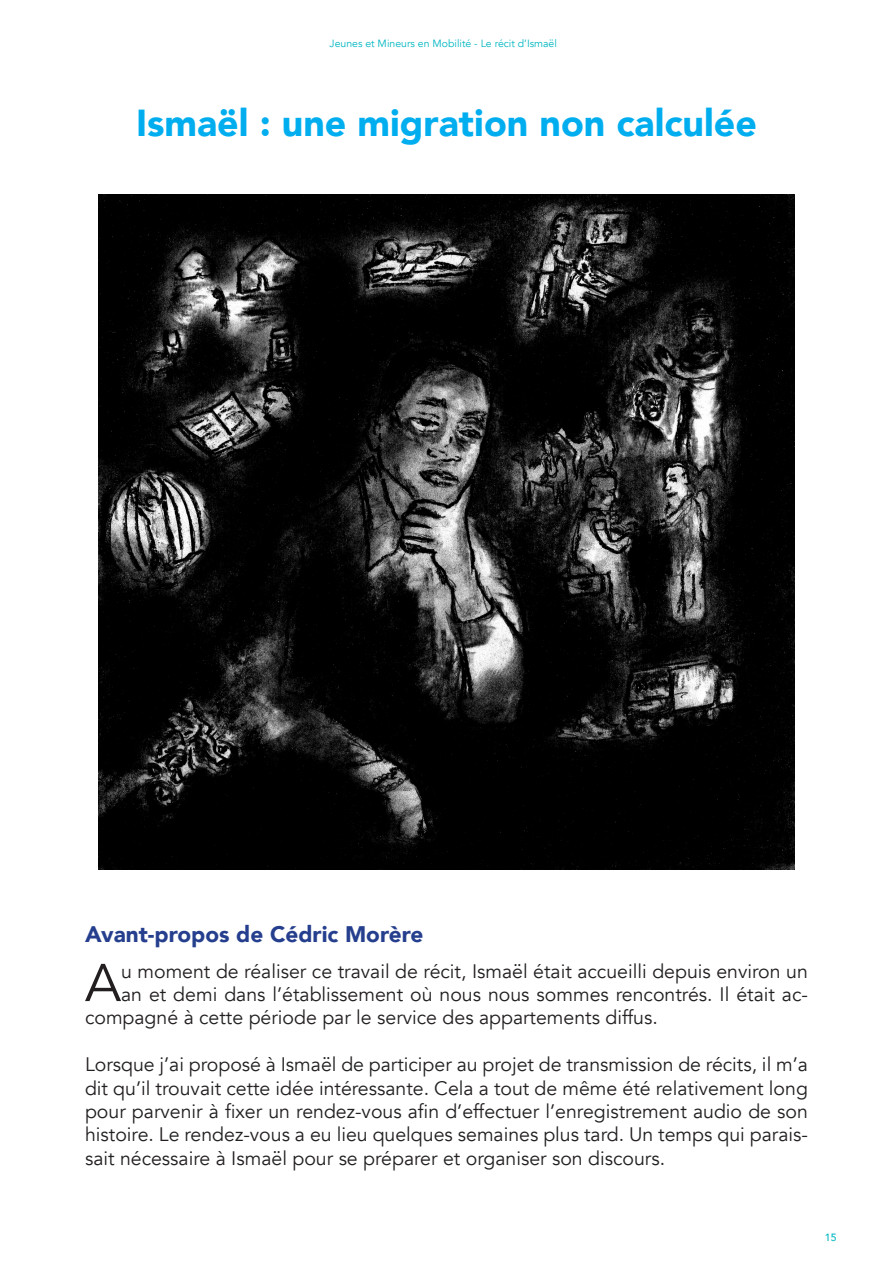
<style>
.page{position:relative;width:893px;height:1263px;background:#fff}
.page>*{position:absolute;margin:0;border:0;box-sizing:border-box;transform-origin:0 0}
.Corps_de_texte{font:52.5px "Avenir";color:#231f20}
.Titre_principal{font:900 37.5px "Avenir";color:#00aeef}
.Titre_secondaire{font:900 22.5px "Avenir";color:#253f8e}
.Corps_de_texte-2{font:19.5px/23.4px "Avenir";color:#231f20;text-align:justify}
.t1{font:10.5px "Avenir";color:#00b7c2}
.t2{font:500 10.5px "Avenir";color:#00b7c2}
</style>
<div class="page">
<img style="left:99px;top:194px;width:695px;height:675px">
<p class="t1" style="left:330px;top:37px;width:229px">Jeunes et Mineurs en Mobilité - Le récit d’Ismaël</p>
<p class="Titre_principal" style="left:136px;top:91px;width:622px">Ismaël : une migration non calculée</p>
<p class="Titre_secondaire" style="left:85px;top:915px;width:340px">Avant-propos de Cédric Morère</p>
<p class="Corps_de_texte" style="left:85px;top:952px;width:38px">A</p>
<p class="Corps_de_texte-2" style="left:121px;top:959px;width:688px">u moment de réaliser ce travail de récit, Ismaël était accueilli depuis environ un</p>
<p class="Corps_de_texte-2" style="left:121px;top:983px;width:688px">an et demi dans l’établissement où nous nous sommes rencontrés. Il était ac-</p>
<p class="Corps_de_texte-2" style="left:85px;top:1006px;width:574px">compagné à cette période par le service des appartements diffus.</p>
<p class="Corps_de_texte-2" style="left:85px;top:1053px;width:724px">Lorsque j’ai proposé à Ismaël de participer au projet de transmission de récits, il m’a dit qu’il trouvait cette idée intéressante. Cela a tout de même été relativement long pour parvenir à fixer un rendez-vous afin d’effectuer l’enregistrement audio de son histoire. Le rendez-vous a eu lieu quelques semaines plus tard. Un temps qui parais&shy;sait nécessaire à Ismaël pour se préparer et organiser son discours.</p>
<p class="t2" style="left:825px;top:1228px;width:13px">15</p>
</div>
